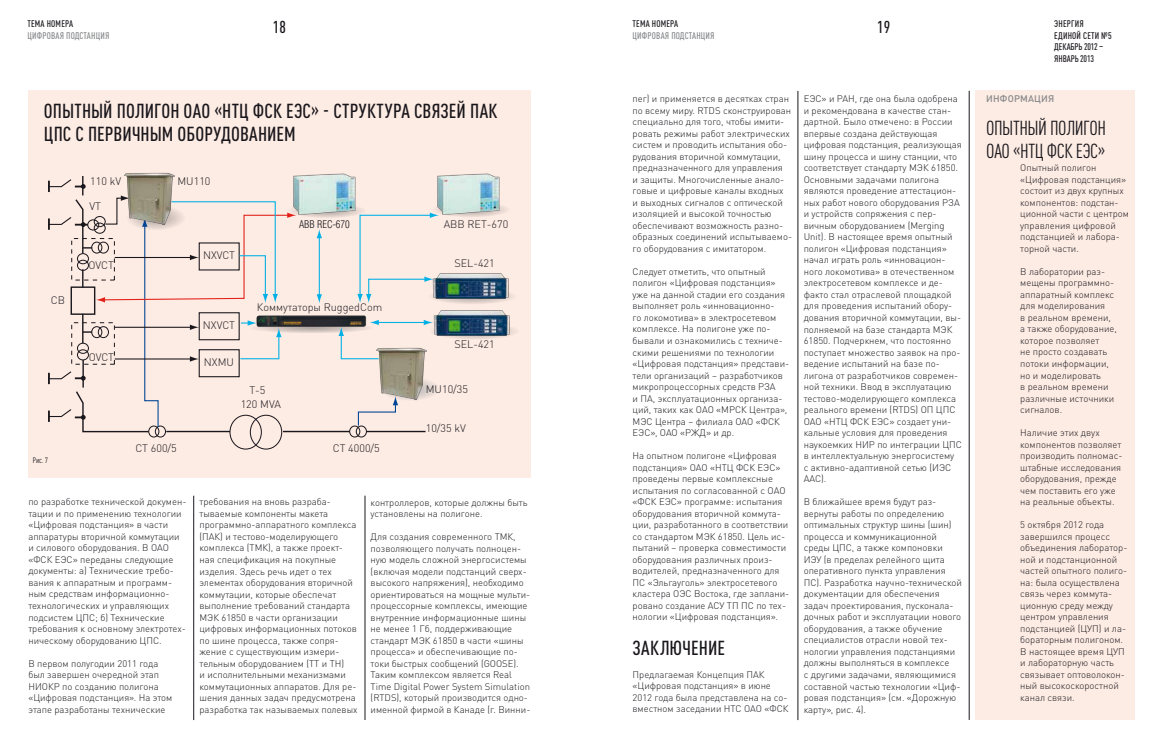
<style>
.page{position:relative;width:1163px;height:752px;background:#fff}
.page>*{position:absolute;margin:0;border:0;box-sizing:border-box;transform-origin:0 0}
.t1{font:500 condensed 20px/23px "DIN Pro";letter-spacing:.005em;color:#1a171c}
.t2{font:condensed 20px/23px "DIN Pro";letter-spacing:-.025em;color:#1a171c}
.t3{font:500 condensed 17px "DIN Pro";color:#1a171c}
.t4{font:300 10.8px "DIN Pro";color:#1a171c}
.t5{font:300 10.8px "Helios Cond";color:#1a171c}
.t6{font:300 9.5px/11.5px "DIN Pro";color:#1a171c}
.t7{font:500 condensed 9.5px/11.5px "DIN Pro";letter-spacing:-.005em;color:#1a171c}
.t8{font:500 condensed 9.5px "DIN Pro";letter-spacing:.02em;color:#87888a}
.t9{font:500 condensed 9.5px "DIN Pro";letter-spacing:.02em;color:#1a171c}
.t10{font:500 9.5px "DIN Pro";letter-spacing:.02em;color:#87888a}
.t11{font:condensed 8px "DIN Pro";color:#1a171c}
</style>
<div class="page">
<hr style="left:797px;top:91px;width:1px;height:628px;background:#1a171c">
<hr style="left:968px;top:91px;width:1px;height:628px;background:#1a171c">
<hr style="left:193px;top:495px;width:1px;height:224px;background:#1a171c">
<hr style="left:365px;top:495px;width:1px;height:224px;background:#1a171c">
<div style="left:28px;top:91px;width:502px;height:386px;background:#fdece4"></div>
<div style="left:230px;top:415px;width:31px;height:34px;border:1px solid #1a171c;border-radius:50%"></div>
<div style="left:250px;top:415px;width:32px;height:34px;border:1px solid #1a171c;border-radius:50%"></div>
<div style="left:148px;top:425px;width:11px;height:12px;border:1px solid #1a171c;border-radius:50%"></div>
<div style="left:155px;top:425px;width:11px;height:12px;border:1px solid #1a171c;border-radius:50%"></div>
<div style="left:349px;top:425px;width:11px;height:12px;border:1px solid #1a171c;border-radius:50%"></div>
<div style="left:356px;top:425px;width:10px;height:12px;border:1px solid #1a171c;border-radius:50%"></div>
<svg style="left:48px;top:176px;width:459px;height:257px"></svg>
<img style="left:124px;top:172px;width:50px;height:53px">
<img style="left:424px;top:313px;width:92px;height:36px">
<img style="left:287px;top:173px;width:74px;height:56px">
<img style="left:375px;top:347px;width:51px;height:53px">
<img style="left:423px;top:249px;width:90px;height:64px">
<img style="left:431px;top:173px;width:74px;height:56px">
<img style="left:246px;top:271px;width:138px;height:104px">
<div style="left:974px;top:91px;width:160px;height:628px;background:#fdece4"></div>
<p class="t9" style="left:27px;top:17px;width:25px">тема НОМЕРА</p>
<p class="t8" style="left:27px;top:28px;width:83px">Цифровая подстанция</p>
<h2 class="t3" style="left:273px;top:14px;width:15px">18</h2>
<h1 class="t1" style="left:44px;top:97px;width:446px">Опытный полигон ОАО «НТЦ ФСК ЕЭС» - структура связей ПАК<br>ЦПС с первичным оборудованием</h1>
<p class="t4" style="left:90px;top:174px;width:32px">110 kV</p>
<p class="t4" style="left:177px;top:174px;width:35px">MU110</p>
<p class="t4" style="left:51px;top:293px;width:16px">СВ</p>
<p class="t4" style="left:89px;top:199px;width:13px">VT</p>
<p class="t4" style="left:89px;top:258px;width:27px">OVCT</p>
<p class="t4" style="left:89px;top:350px;width:27px">OVCT</p>
<p class="t11" style="left:33px;top:454px;width:17px">Рис. 7</p>
<p class="t4" style="left:135px;top:441px;width:43px">CT 600/5</p>
<p class="t4" style="left:203px;top:248px;width:34px">NXVCT</p>
<p class="t4" style="left:203px;top:318px;width:34px">NXVCT</p>
<p class="t4" style="left:204px;top:355px;width:32px">NXMU</p>
<p class="t5" style="left:299px;top:217px;width:52px">ABB REC-670</p>
<p class="t4" style="left:443px;top:217px;width:66px">ABB RET-670</p>
<p class="t4" style="left:454px;top:256px;width:42px">SEL-421</p>
<p class="t4" style="left:257px;top:300px;width:127px">Коммутаторы RuggedCom</p>
<p class="t4" style="left:249px;top:383px;width:18px">T-5</p>
<p class="t4" style="left:454px;top:337px;width:42px">SEL-421</p>
<p class="t4" style="left:426px;top:382px;width:44px">MU10/35</p>
<p class="t4" style="left:241px;top:397px;width:42px">120 MVA</p>
<p class="t4" style="left:333px;top:441px;width:48px">CT 4000/5</p>
<p class="t4" style="left:426px;top:421px;width:42px">10/35 kV</p>
<p class="t6" style="left:28px;top:495px;width:159px">по разработке технической докумен&shy;тации и по применению технологии «Цифровая подстанция» в части аппаратуры вторичной коммутации и силового оборудования. В ОАО «ФСК ЕЭС» переданы следующие документы: а) Технические требо&shy;вания к аппаратным и программ&shy;ным средствам информационно&shy;технологических и управляющих подсистем ЦПС; б) Технические требования к основному электротех&shy;ническому оборудованию ЦПС.</p>
<p class="t6" style="left:28px;top:656px;width:146px">В первом полугодии 2011 года был завершен очередной этап<br>НИОКР по созданию полигона «Цифровая подстанция». На этом этапе разработаны технические</p>
<p class="t6" style="left:199px;top:495px;width:159px">требования на вновь разраба&shy;тываемые компоненты макета программно-аппаратного комплекса (ПАК) и тестово‑ моделирующего комплекса (ТМК), а также проект&shy;ная спецификация на покупные изделия. Здесь речь идет о тех элементах оборудования вторичной коммутации, которые обеспечат выполнение требований стандарта<br>МЭК 61850 в части организации цифровых информационных потоков по шине процесса, также сопря&shy;жение с существующим измери&shy;тельным оборудованием (ТТ и ТН)<br>и исполнительными механизмами коммутационных аппаратов. Для ре&shy;шения данных задач предусмотрена разработка так называемых полевых</p>
<p class="t6" style="left:370px;top:495px;width:158px">контроллеров, которые должны быть установлены на полигоне.</p>
<p class="t6" style="left:370px;top:529px;width:161px">Для создания современного ТМК, позволяющего получать полноцен&shy;ную модель сложной энергосистемы (включая модели подстанций сверх&shy;высокого напряжения), необходимо ориентироваться на мощные мульти&shy;процессорные комплексы, имеющие внутренние информационные шины не менее 1 Гб, поддерживающие стандарт МЭК 61850 в части «шины процесса» и обеспечивающие по&shy;токи быстрых сообщений (GOOSE).<br>Таким комплексом является Real Time Digital Power System Simulation (RTDS), который производится одно&shy;именной фирмой в Канаде (г. Винни-</p>
<p class="t9" style="left:632px;top:17px;width:25px">тема НОМЕРА</p>
<p class="t8" style="left:632px;top:28px;width:83px">Цифровая подстанция</p>
<h2 class="t3" style="left:876px;top:14px;width:15px">19</h2>
<p class="t7" style="left:1054px;top:17px;width:59px">энергия единой сети №5 декабрь 2012 – январь 2013</p>
<p class="t6" style="left:632px;top:92px;width:161px">пег) и применяется в десятках стран по всему миру. RTDS сконструирован специально для того, чтобы имити&shy;ровать режимы работ электрических систем и проводить испытания обо&shy;рудования вторичной коммутации, предназначенного для управления<br>и защиты. Многочисленные анало&shy;говые и цифровые каналы входных<br>и выходных сигналов с оптической изоляцией и высокой точностью обеспечивают возможность разно&shy;образных соединений испытываемо&shy;го оборудования с имитатором.</p>
<p class="t6" style="left:632px;top:265px;width:158px">Следует отметить, что опытный полигон «Цифровая подстанция» уже на данной стадии его создания выполняет роль «инновационно-<br>го локомотива» в электросетевом комплексе. На полигоне уже по&shy;бывали и ознакомились с техниче&shy;скими решениями по технологии «Цифровая подстанция» представи&shy;тели организаций – разработчиков микропроцессорных средств РЗА<br>и ПА, эксплуатационных организа&shy;ций, таких как ОАО «МРСК Центра»,<br>МЭС Центра – филиала ОАО «ФСК<br>ЕЭС», ОАО «РЖД» и др.</p>
<p class="t6" style="left:632px;top:449px;width:158px">На опытном полигоне «Цифровая подстанция» ОАО «НТЦ ФСК ЕЭС» проведены первые комплексные испытания по согласованной с ОАО «ФСК ЕЭС» программе: испытания оборудования вторичной коммута&shy;ции, разработанного в соответствии со стандартом МЭК 61850. Цель ис&shy;пытаний – проверка совместимости оборудования различных произ&shy;водителей, предназначенного для<br>ПС «Эльгауголь» электросетевого кластера ОЭС Востока, где заплани&shy;ровано создание АСУ ТП ПС по тех&shy;нологии «Цифровая подстанция».</p>
<h1 class="t1" style="left:632px;top:634px;width:94px">Заключение</h1>
<p class="t6" style="left:632px;top:667px;width:157px">Предлагаемая Концепция ПАК «Цифровая подстанция» в июне<br>2012 года была представлена на со&shy;вместном заседании НТС ОАО «ФСК</p>
<p class="t6" style="left:803px;top:92px;width:160px">ЕЭС» и РАН, где она была одобрена и рекомендована в качестве стан&shy;дартной. Было отмечено: в России впервые создана действующая цифровая подстанция, реализующая шину процесса и шину станции, что соответствует стандарту МЭК 61850.<br>Основными задачами полигона являются проведение аттестацион&shy;ных работ нового оборудования РЗА и устройств сопряжения с пер&shy;вичным оборудованием (Merging<br>Unit). В настоящее время опытный полигон «Цифровая подстанция» начал играть роль «инновацион&shy;ного локомотива» в отечественном электросетевом комплексе и де&shy;факто стал отраслевой площадкой для проведения испытаний обору&shy;дования вторичной коммутации, вы&shy;полняемой на базе стандарта МЭК<br>61850. Подчеркнем, что постоянно поступает множество заявок на про&shy;ведение испытаний на базе по&shy;лигона от разработчиков современ&shy;ной техники. Ввод в эксплуатацию тестово‑ моделирующего комплекса реального времени (RTDS) ОП ЦПС<br>ОАО «НТЦ ФСК ЕЭС» создает уни&shy;кальные условия для проведения наукоемких НИР по интеграции ЦПС в интеллектуальную энергосистему<br>с активно-адаптивной сетью (ИЭС<br>ААС).</p>
<p class="t6" style="left:803px;top:495px;width:160px">В ближайшее время будут раз&shy;вернуты работы по определению оптимальных структур шины (шин) процесса и коммуникационной среды ЦПС, а также компоновки<br>ИЭУ (в пределах релейного щита оперативного пункта управления<br>ПС). Разработка научно-технической документации для обеспечения задач проектирования, пусконала&shy;дочных работ и эксплуатации нового оборудования, а также обучение специалистов отрасли новой тех&shy;нологии управления подстанциями должны выполняться в комплексе<br>с другими задачами, являющимися составной частью технологии «Циф&shy;ровая подстанция» (см. «Дорожную карту», рис. 4).</p>
<p class="t10" style="left:986px;top:91px;width:70px">ИНФОРМАЦИЯ</p>
<h1 class="t2" style="left:986px;top:114px;width:121px">Опытный полигон<br>ОАО «НТЦ ФСК ЕЭС»</h1>
<p class="t6" style="left:1020px;top:161px;width:110px">Опытный полигон «Цифровая подстанция» состоит из двух крупных компонентов: подстан&shy;ционной части с центром управления цифровой подстанцией и лабора&shy;торной части.</p>
<p class="t6" style="left:1020px;top:265px;width:98px">В лаборатории раз&shy;мещены программно&shy;аппаратный комплекс для моделирования<br>в реальном времени, а также оборудование, которое позволяет<br>не просто создавать потоки информации, но и моделировать<br>в реальном времени различные источники сигналов.</p>
<p class="t6" style="left:1020px;top:426px;width:104px">Наличие этих двух компонентов позволяет производить полномас&shy;штабные исследования оборудования, прежде чем поставить его уже на реальные объекты.</p>
<p class="t6" style="left:1020px;top:518px;width:109px">5 октября 2012 года завершился процесс объединения лаборатор&shy;ной и подстанционной частей опытного полиго&shy;на: была осуществлена связь через коммута&shy;ционную среду между центром управления подстанцией (ЦУП) и ла&shy;бораторным полигоном.<br>В настоящее время ЦУП и лабораторную часть связывает оптоволокон&shy;ный высокоскоростной канал связи.</p>
</div>
